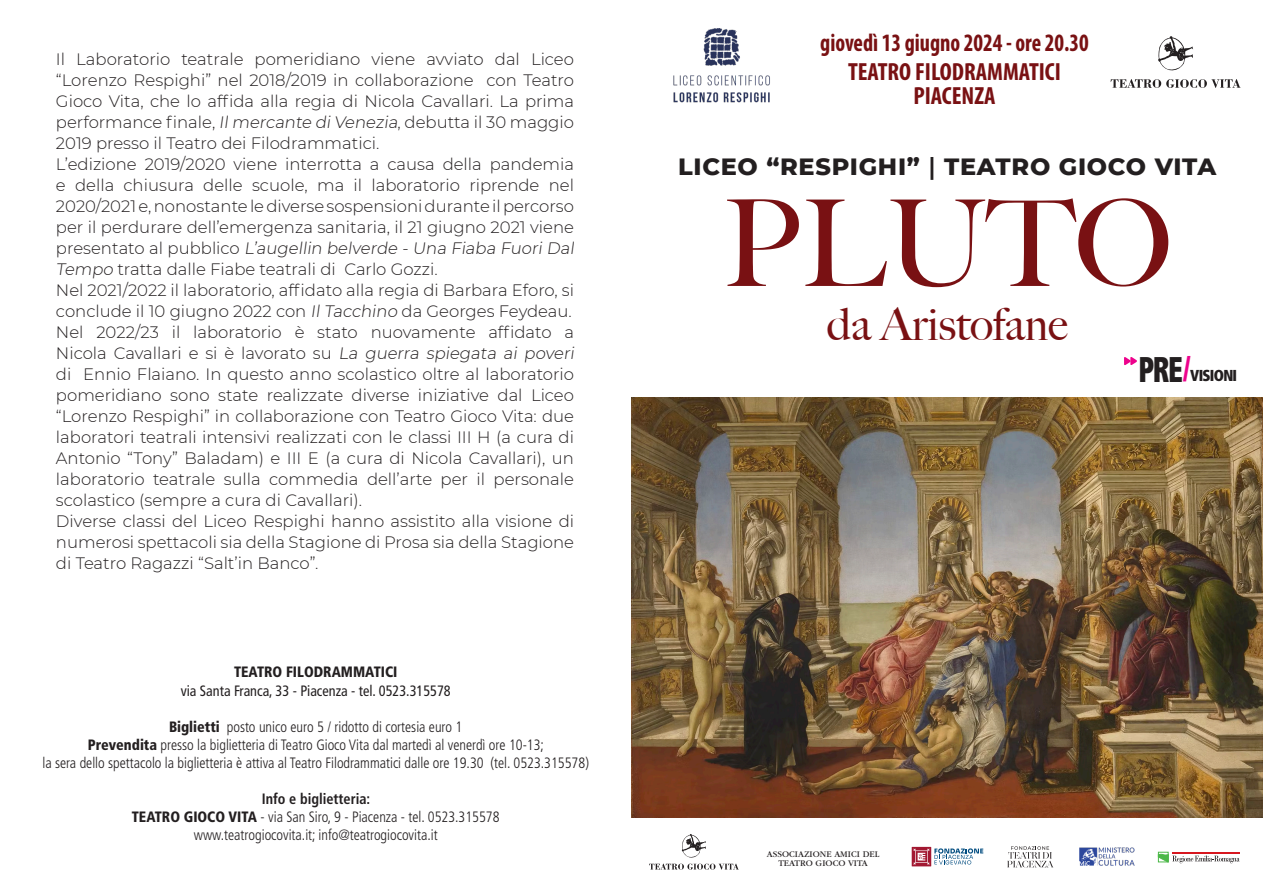
<style>
.page{position:relative;width:1263px;height:893px;background:#fff}
.page>*{position:absolute;margin:0;border:0;box-sizing:border-box;transform-origin:0 0}
.t1{font:500 120px "Big Caslon";color:#791113}
.t2{font:500 45px "Big Caslon";letter-spacing:-.005em;color:#791113}
.t3{font:900 condensed 35.7px "Frutiger LT Std";color:#231f20;scale:.77 1}
.t4{font:700 condensed 25.2px "Myriad Pro";color:#791113;scale:.9 1}
.t5{font:700 condensed 24.9px "Myriad Pro";color:#791113}
.t6{font:800 24px "Montserrat";letter-spacing:.03em;color:#231f20}
.t7{font:300 16.5px/21px "Montserrat";color:#231f20}
.t8{font:900 condensed 15.9px "Frutiger LT Std";letter-spacing:-.05em;color:#231f20;scale:.92 1}
.t9{font:300 condensed 15px "Frutiger LT Std";color:#231f20;scale:.95 1}
.t10{font:condensed 15px "Frutiger LT Std";color:#231f20;scale:.95 1}
.t11{font:900 condensed 15px "Frutiger LT Std";color:#231f20;scale:.95 1}
.t12{font:700 condensed 15px "Frutiger LT Std";color:#231f20;scale:.95 1}
.t13{font:9px "ITC Garamond Std";color:#231f20}
.s1{font-weight:900}
.s2{font-weight:600}
.s3{font-size:35.25px;color:#ed028c}
</style>
<div class="page">
<img style="left:674px;top:28px;width:96px;height:75px">
<svg style="left:1158px;top:36px;width:35px;height:35px"></svg>
<svg style="left:1111px;top:79px;width:129px;height:9px"></svg>
<img style="left:631px;top:397px;width:631px;height:420px">
<svg style="left:1124px;top:357px;width:13px;height:8px"></svg>
<svg style="left:912px;top:847px;width:71px;height:19px"></svg>
<svg style="left:682px;top:834px;width:24px;height:24px"></svg>
<svg style="left:649px;top:864px;width:90px;height:6px"></svg>
<svg style="left:1158px;top:851px;width:81px;height:12px"></svg>
<svg style="left:1007px;top:846px;width:46px;height:21px"></svg>
<img style="left:1079px;top:847px;width:56px;height:19px">
<p class="t7" style="left:56px;top:48px;width:520px;text-align:justify">Il Laboratorio teatrale pomeridiano viene avviato dal Liceo “Lorenzo Respighi” nel 2018/2019 in collaborazione con Teatro Gioco Vita, che lo affida alla regia di Nicola Cavallari. La prima performance finale, Ilmercante diVenezia, debutta il 30 maggio 2019 presso il Teatro dei Filodrammatici.</p>
<p class="t7" style="left:56px;top:153px;width:523px">L’edizione 2019/2020 viene interrotta a causa della pandemia e della chiusura delle scuole, ma il laboratorio riprende nel 2020/2021 e, nonostante le diverse sospensioni durante il percorso per il perdurare dell’emergenza sanitaria, il 21 giugno 2021 viene p rese n ta to a l p u b b l i co L’augellin belverde - Una Fiaba Fuori Dal Tempo tratta dalle Fiabe teatrali di Carlo Gozzi.</p>
<p class="t7" style="left:56px;top:279px;width:520px">Nel 2021/2022 il laboratorio, affidato alla regia di Barbara Eforo, si conclude il 10 giugno 2022 con Il Tacchino da Georges Feydeau.</p>
<p class="t7" style="left:56px;top:321px;width:523px">Nel 2022/23 il laboratorio è stato nuovamente affidato a Nicola Cavallari e si è lavorato su La guerra spiegata ai poveri di Ennio Flaiano. In questo anno scolastico oltre al laboratorio pomeridiano sono state realizzate diverse iniziative dal Liceo “Lorenzo Respighi” in collaborazione con Teatro Gioco Vita: due laboratori teatrali intensivi realizzati con le classi III H (a cura di Antonio “Tony” Baladam) e III E (a cura di Nicola Cavallari), un laboratorio teatrale sulla commedia dell’arte per il personale scolastico (sempre a cura di Cavallari).</p>
<p class="t7" style="left:56px;top:510px;width:520px;text-align:justify">Diverse classi del Liceo Respighi hanno assistito alla visione di numerosi spettacoli sia della Stagione di Prosa sia della Stagione di Teatro Ragazzi “Salt’in Banco”.</p>
<p class="t11" style="left:234px;top:663px;width:173px">TEATRO FILODRAMMATICI</p>
<p class="t10" style="left:181px;top:681px;width:286px">via Santa Franca, 33 - Piacenza - tel. 0523.315578</p>
<p class="t9" style="left:169px;top:718px;width:310px"><span class="s1">Biglietti</span> posto unico euro 5 / ridotto di cortesia euro 1</p>
<p class="t9" style="left:88px;top:736px;width:481px"><span class="s1">Prevendita</span> presso la biglietteria di Teatro Gioco Vita dal martedì al venerdì ore 10-13;</p>
<p class="t9" style="left:42px;top:754px;width:577px">la sera dello spettacolo la biglietteria è attiva al Teatro Filodrammatici dalle ore 19.30 (tel. 0523.315578)</p>
<p class="t12" style="left:262px;top:789px;width:116px">Info e biglietteria:</p>
<p class="t9" style="left:132px;top:808px;width:389px"><span class="s1">TEATRO GIOCO VITA</span> - via San Siro, 9 - Piacenza - tel. 0523.315578</p>
<p class="t9" style="left:194px;top:826px;width:258px">www.teatrogiocovita.it; info@teatrogiocovita.it</p>
<p class="t4" style="left:820px;top:27px;width:300px">giovedì 13 giugno 2024 - ore 20.30</p>
<p class="t5" style="left:848px;top:56px;width:214px">TEATRO FILODRAMMATICI</p>
<p class="t5" style="left:913px;top:80px;width:84px">PIACENZA</p>
<p class="t6" style="left:678px;top:149px;width:540px">LICEO “RESPIGHI” <span class="s2">|</span> TEATRO GIOCO VITA</p>
<p class="t1" style="left:723px;top:174px;width:451px">PLUTO</p>
<p class="t2" style="left:827px;top:298px;width:242px">da Aristofane</p>
<p class="t13" style="left:767px;top:849px;width:114px">ASSOCIAZIONE AMICI DEL</p>
<p class="t13" style="left:778px;top:858px;width:91px">TEATRO GIOCO VITA</p>
<p class="t3" style="left:1138px;top:348px;width:69px">PRE<span class="s3">/</span></p>
<p class="t8" style="left:1190px;top:366px;width:53px">VISIONI</p>
</div>
